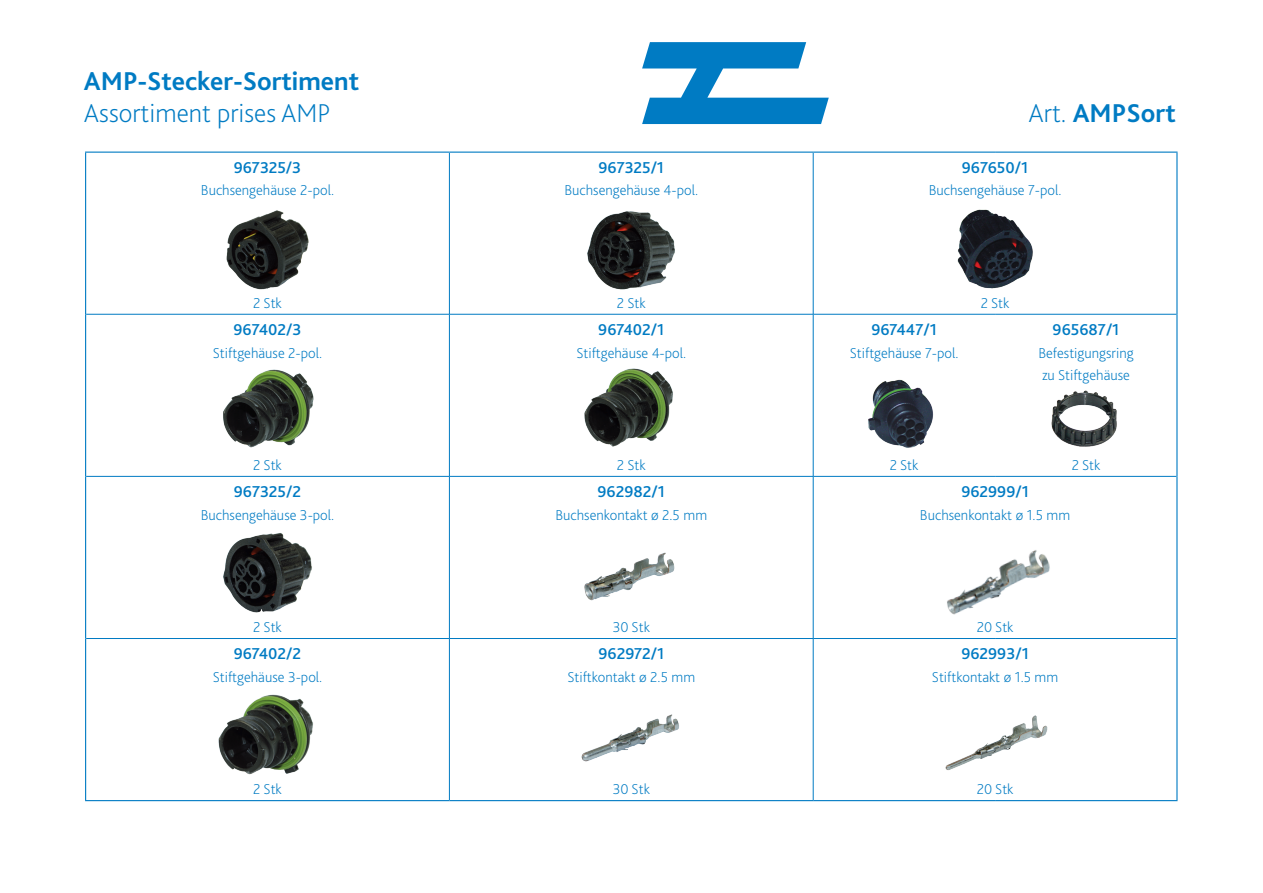
<style>
.page{position:relative;width:1263px;height:893px;background:#fff}
.page>*{position:absolute;margin:0;border:0;box-sizing:border-box;transform-origin:0 0}
.t1{font:700 27px "Bliss 2";color:#007bc3}
.t2{font:200 27px "Bliss 2";color:#007bc3}
.t3{font:500 16.5px "Bliss 2";color:#007bc3}
.t4{font:200 15px "Bliss 2";color:#007bc3}
.s1{font-weight:200}
</style>
<div class="page">
<img style="left:226px;top:210px;width:83px;height:80px">
<img style="left:587px;top:211px;width:88px;height:79px">
<img style="left:957px;top:209px;width:76px;height:80px">
<img style="left:223px;top:369px;width:91px;height:79px">
<img style="left:584px;top:368px;width:89px;height:79px">
<img style="left:868px;top:379px;width:66px;height:69px">
<img style="left:1051px;top:390px;width:66px;height:57px">
<img style="left:223px;top:533px;width:89px;height:80px">
<img style="left:584px;top:552px;width:91px;height:49px">
<img style="left:947px;top:550px;width:103px;height:65px">
<img style="left:218px;top:694px;width:95px;height:81px">
<img style="left:581px;top:714px;width:98px;height:48px">
<img style="left:945px;top:715px;width:103px;height:55px">
<svg style="left:642px;top:42px;width:187px;height:82px"></svg>
<hr style="left:1176px;top:153px;width:1px;height:161px;background:#007bc3">
<hr style="left:1176px;top:476px;width:1px;height:162px;background:#007bc3">
<hr style="left:1176px;top:638px;width:1px;height:162px;background:#007bc3">
<hr style="left:449px;top:153px;width:1px;height:161px;background:#007bc3">
<hr style="left:813px;top:153px;width:1px;height:161px;background:#007bc3">
<hr style="left:86px;top:314px;width:363px;height:1px;background:#007bc3">
<hr style="left:449px;top:314px;width:364px;height:1px;background:#007bc3">
<hr style="left:449px;top:314px;width:1px;height:162px;background:#007bc3">
<hr style="left:813px;top:314px;width:182px;height:1px;background:#007bc3">
<hr style="left:813px;top:314px;width:1px;height:162px;background:#007bc3">
<hr style="left:995px;top:314px;width:181px;height:1px;background:#007bc3">
<hr style="left:86px;top:476px;width:363px;height:1px;background:#007bc3">
<hr style="left:449px;top:476px;width:364px;height:1px;background:#007bc3">
<hr style="left:449px;top:477px;width:1px;height:161px;background:#007bc3">
<hr style="left:813px;top:476px;width:182px;height:1px;background:#007bc3">
<hr style="left:813px;top:477px;width:1px;height:161px;background:#007bc3">
<hr style="left:995px;top:476px;width:181px;height:1px;background:#007bc3">
<hr style="left:86px;top:638px;width:363px;height:1px;background:#007bc3">
<hr style="left:449px;top:638px;width:364px;height:1px;background:#007bc3">
<hr style="left:449px;top:639px;width:1px;height:161px;background:#007bc3">
<hr style="left:813px;top:638px;width:182px;height:1px;background:#007bc3">
<hr style="left:813px;top:639px;width:1px;height:161px;background:#007bc3">
<hr style="left:995px;top:638px;width:181px;height:1px;background:#007bc3">
<hr style="left:85px;top:152px;width:364px;height:1px;background:#007bc3">
<hr style="left:85px;top:153px;width:1px;height:161px;background:#007bc3">
<hr style="left:449px;top:152px;width:364px;height:1px;background:#007bc3">
<hr style="left:813px;top:152px;width:182px;height:1px;background:#007bc3">
<hr style="left:995px;top:152px;width:182px;height:1px;background:#007bc3">
<hr style="left:85px;top:314px;width:1px;height:162px;background:#007bc3">
<hr style="left:1176px;top:314px;width:1px;height:162px;background:#007bc3">
<hr style="left:85px;top:476px;width:1px;height:162px;background:#007bc3">
<hr style="left:85px;top:638px;width:1px;height:162px;background:#007bc3">
<hr style="left:85px;top:800px;width:364px;height:1px;background:#007bc3">
<hr style="left:449px;top:800px;width:364px;height:1px;background:#007bc3">
<hr style="left:813px;top:800px;width:182px;height:1px;background:#007bc3">
<hr style="left:995px;top:800px;width:182px;height:1px;background:#007bc3">
<p class="t1" style="left:84px;top:64px;width:277px">AMP-Stecker-Sortiment</p>
<p class="t2" style="left:84px;top:96px;width:248px">Assortiment prises AMP</p>
<p class="t3" style="left:234px;top:157px;width:69px">967325/3</p>
<p class="t4" style="left:201px;top:181px;width:135px">Buchsengehäuse 2-pol.</p>
<p class="t3" style="left:598px;top:157px;width:67px">967325/1</p>
<p class="t4" style="left:564px;top:181px;width:135px">Buchsengehäuse 4-pol.</p>
<p class="t1" style="left:1028px;top:96px;width:149px"><span class="s1">Art.</span> AMPSort</p>
<p class="t3" style="left:962px;top:157px;width:68px">967650/1</p>
<p class="t4" style="left:929px;top:181px;width:134px">Buchsengehäuse 7-pol.</p>
<p class="t4" style="left:253px;top:294px;width:30px">2 Stk</p>
<p class="t4" style="left:617px;top:294px;width:30px">2 Stk</p>
<p class="t4" style="left:981px;top:294px;width:30px">2 Stk</p>
<p class="t3" style="left:234px;top:319px;width:69px">967402/3</p>
<p class="t4" style="left:213px;top:343px;width:111px">Stiftgehäuse 2-pol.</p>
<p class="t3" style="left:598px;top:319px;width:68px">967402/1</p>
<p class="t4" style="left:576px;top:343px;width:111px">Stiftgehäuse 4-pol.</p>
<p class="t3" style="left:871px;top:319px;width:67px">967447/1</p>
<p class="t4" style="left:850px;top:343px;width:110px">Stiftgehäuse 7-pol.</p>
<p class="t3" style="left:1052px;top:319px;width:68px">965687/1</p>
<p class="t4" style="left:1038px;top:343px;width:97px">Befestigungsring</p>
<p class="t4" style="left:1042px;top:366px;width:89px">zu Stiftgehäuse</p>
<p class="t4" style="left:253px;top:456px;width:30px">2 Stk</p>
<p class="t4" style="left:617px;top:456px;width:30px">2 Stk</p>
<p class="t4" style="left:890px;top:456px;width:30px">2 Stk</p>
<p class="t4" style="left:1072px;top:456px;width:30px">2 Stk</p>
<p class="t3" style="left:234px;top:481px;width:69px">967325/2</p>
<p class="t4" style="left:201px;top:505px;width:135px">Buchsengehäuse 3-pol.</p>
<p class="t3" style="left:598px;top:481px;width:69px">962982/1</p>
<p class="t4" style="left:555px;top:505px;width:153px">Buchsenkontakt ø 2.5 mm</p>
<p class="t3" style="left:961px;top:481px;width:69px">962999/1</p>
<p class="t4" style="left:920px;top:505px;width:152px">Buchsenkontakt ø 1.5 mm</p>
<p class="t4" style="left:253px;top:618px;width:30px">2 Stk</p>
<p class="t4" style="left:613px;top:618px;width:39px">30 Stk</p>
<p class="t4" style="left:977px;top:618px;width:38px">20 Stk</p>
<p class="t3" style="left:234px;top:644px;width:69px">967402/2</p>
<p class="t4" style="left:213px;top:668px;width:111px">Stiftgehäuse 3-pol.</p>
<p class="t3" style="left:598px;top:644px;width:67px">962972/1</p>
<p class="t4" style="left:567px;top:668px;width:129px">Stiftkontakt ø 2.5 mm</p>
<p class="t3" style="left:961px;top:644px;width:69px">962993/1</p>
<p class="t4" style="left:932px;top:668px;width:128px">Stiftkontakt ø 1.5 mm</p>
<p class="t4" style="left:253px;top:780px;width:30px">2 Stk</p>
<p class="t4" style="left:613px;top:780px;width:39px">30 Stk</p>
<p class="t4" style="left:977px;top:780px;width:38px">20 Stk</p>
</div>
